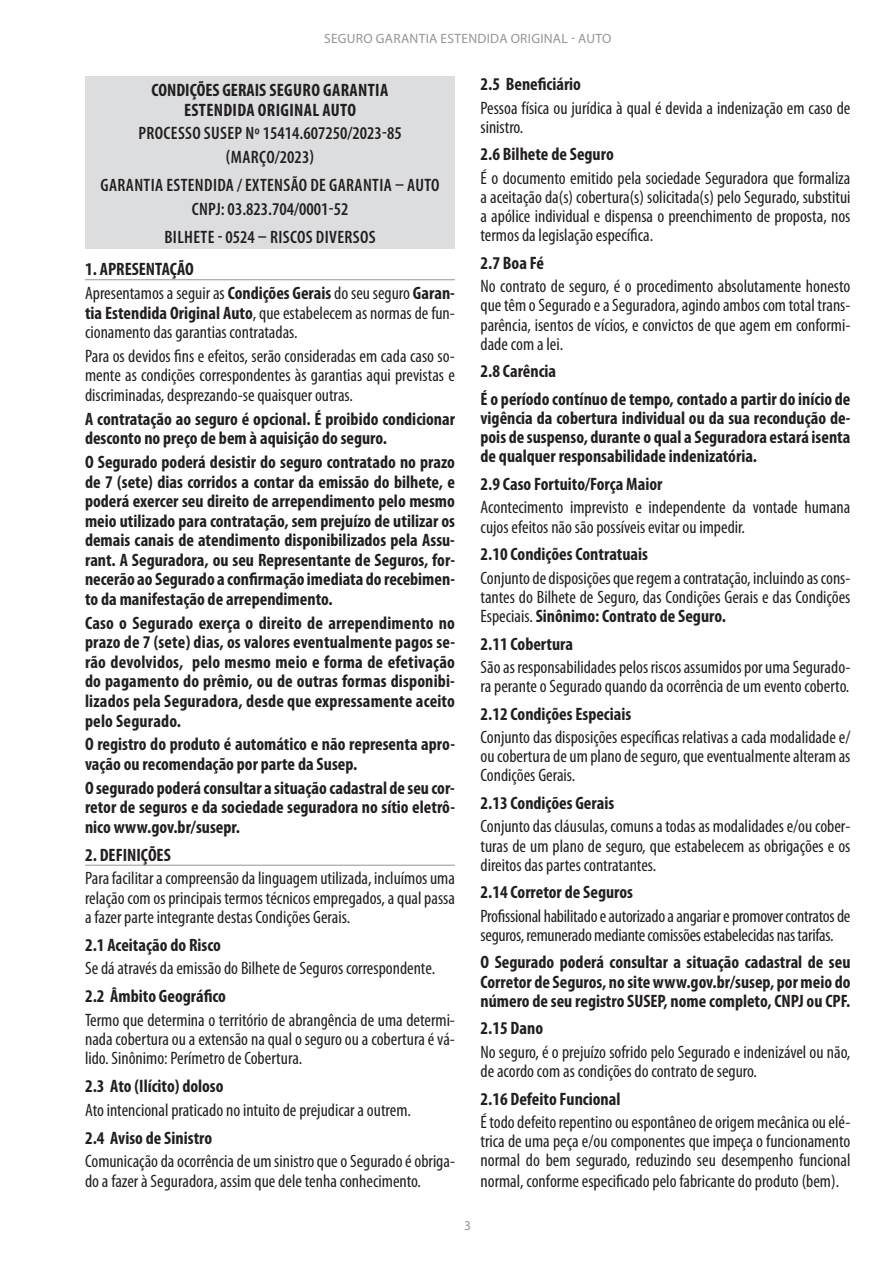
<style>
.page{position:relative;width:893px;height:1263px;background:#fff}
.page>*{position:absolute;margin:0;border:0;box-sizing:border-box;transform-origin:0 0}
.t1{font:condensed 18px/19.2px "Myriad Pro";color:#231f20;text-align:justify}
.t2{font:700 condensed 18px/19.5px "Myriad Pro";color:#231f20;text-align:justify}
.t3{font:600 condensed 18px/23.7px "Myriad Pro";letter-spacing:.02em;color:#231f20;text-align:center}
.t4{font:700 condensed 18px/19.5px "Myriad Pro";letter-spacing:.02em;color:#231f20;text-align:center}
.t5{font:13.5px "Myriad Pro";letter-spacing:.02em;color:#939598}
.s1{font-weight:400}
.s2{font-weight:700}
</style>
<div class="page">
<hr style="left:85px;top:279px;width:370px;height:1px;background:#939598">
<hr style="left:85px;top:865px;width:370px;height:1px;background:#939598">
<div style="left:85px;top:77px;width:370px;height:172px;background:#dcdddf"></div>
<p class="t5" style="left:324px;top:31px;width:289px">SEGURO GARANTIA ESTENDIDA ORIGINAL - AUTO</p>
<p class="t4" style="left:152px;top:81px;width:238px">CONDIÇÕES GERAIS SEGURO GARANTIA<br>ESTENDIDA ORIGINAL AUTO</p>
<p class="t3" style="left:138px;top:122px;width:265px">PROCESSO SUSEP Nº 15414.607250/2023-85 (MARÇO/2023)</p>
<p class="t3" style="left:101px;top:174px;width:341px">GARANTIA ESTENDIDA / EXTENSÃO DE GARANTIA – AUTO<br>CNPJ: 03.823.704/0001-52</p>
<p class="t3" style="left:164px;top:225px;width:213px">BILHETE - 0524 – RISCOS DIVERSOS</p>
<p class="t2" style="left:85px;top:257px;width:371px;line-height:23.9px">1. APRESENTAÇÃO<br><span class="s1">Apresentamos a seguir as</span> Condições Gerais <span class="s1">do seu seguro</span> Garan-</p>
<p class="t1" style="left:85px;top:303px;width:371px"><span class="s2">tia Estendida Original Auto</span>, que estabelecem as normas de fun&shy;cionamento das garantias contratadas.</p>
<p class="t1" style="left:85px;top:346px;width:371px">Para os devidos fins e efeitos, serão consideradas em cada caso so&shy;mente as condições correspondentes às garantias aqui previstas e discriminadas, desprezando-se quaisquer outras.</p>
<p class="t2" style="left:85px;top:409px;width:371px">A contratação ao seguro é opcional. É proibido condicionar desconto no preço de bem à aquisição do seguro.</p>
<p class="t2" style="left:85px;top:453px;width:371px">O Segurado poderá desistir do seguro contratado no prazo de 7 (sete) dias corridos a contar da emissão do bilhete, e poderá exercer seu direito de arrependimento pelo mesmo meio utilizado para contratação, sem prejuízo de utilizar os demais canais de atendimento disponibilizados pela Assu&shy;rant. A Seguradora, ou seu Representante de Seguros, for&shy;necerão ao Segurado a confirmação imediata do recebimen&shy;to da manifestação de arrependimento.</p>
<p class="t2" style="left:85px;top:613px;width:371px">Caso o Segurado exerça o direito de arrependimento no prazo de 7 (sete) dias, os valores eventualmente pagos se&shy;rão devolvidos, pelo mesmo meio e forma de efetivação do pagamento do prêmio, ou de outras formas disponibi&shy;lizados pela Seguradora, desde que expressamente aceito pelo Segurado.</p>
<p class="t2" style="left:85px;top:735px;width:371px">O registro do produto é automático e não representa apro&shy;vação ou recomendação por parte da Susep.</p>
<p class="t2" style="left:85px;top:778px;width:371px">O segurado poderá consultar a situação cadastral de seu cor&shy;retor de seguros e da sociedade seguradora no sítio eletrô&shy;nico www.gov.br/susepr.</p>
<p class="t2" style="left:85px;top:845px;width:87px">2. DEFINIÇÕES</p>
<p class="t1" style="left:85px;top:869px;width:371px">Para facilitar a compreensão da linguagem utilizada, incluímos uma relação com os principais termos técnicos empregados, a qual passa a fazer parte integrante destas Condições Gerais.</p>
<p class="t2" style="left:85px;top:935px;width:137px">2.1 Aceitação do Risco</p>
<p class="t1" style="left:85px;top:959px;width:352px">Se dá através da emissão do Bilhete de Seguros correspondente.</p>
<p class="t2" style="left:85px;top:987px;width:143px">2.2 Âmbito Geográfico</p>
<p class="t1" style="left:85px;top:1011px;width:371px">Termo que determina o território de abrangência de uma determi&shy;nada cobertura ou a extensão na qual o seguro ou a cobertura é vá&shy;lido. Sinônimo: Perímetro de Cobertura.</p>
<p class="t2" style="left:85px;top:1077px;width:140px">2.3 Ato (Ilícito) doloso</p>
<p class="t1" style="left:85px;top:1101px;width:327px">Ato intencional praticado no intuito de prejudicar a outrem.</p>
<p class="t2" style="left:85px;top:1128px;width:129px">2.4 Aviso de Sinistro</p>
<p class="t1" style="left:85px;top:1152px;width:371px">Comunicação da ocorrência de um sinistro que o Segurado é obriga&shy;do a fazer à Seguradora, assim que dele tenha conhecimento.</p>
<p class="t2" style="left:480px;top:75px;width:102px">2.5 Beneficiário</p>
<p class="t1" style="left:480px;top:98px;width:371px">Pessoa física ou jurídica à qual é devida a indenização em caso de sinistro.</p>
<p class="t2" style="left:480px;top:145px;width:135px">2.6 Bilhete de Seguro</p>
<p class="t1" style="left:480px;top:169px;width:371px">É o documento emitido pela sociedade Seguradora que formaliza a aceitação da(s) cobertura(s) solicitada(s) pelo Segurado, substitui a apólice individual e dispensa o preenchimento de proposta, nos termos da legislação específica.</p>
<p class="t2" style="left:480px;top:253px;width:65px">2.7 Boa Fé</p>
<p class="t1" style="left:480px;top:277px;width:371px">No contrato de seguro, é o procedimento absolutamente honesto que têm o Segurado e a Seguradora, agindo ambos com total trans&shy;parência, isentos de vícios, e convictos de que agem em conformi&shy;dade com a lei.</p>
<p class="t2" style="left:480px;top:358px;width:371px;line-height:27.6px">2.8 Carência<br>É o período contínuo de tempo, contado a partir do início de</p>
<p class="t2" style="left:480px;top:409px;width:371px">vigência da cobertura individual ou da sua recondução de&shy;pois de suspenso, durante o qual a Seguradora estará isenta de qualquer responsabilidade indenizatória.</p>
<p class="t2" style="left:480px;top:475px;width:183px">2.9 Caso Fortuito/Força Maior</p>
<p class="t1" style="left:480px;top:498px;width:371px">Acontecimento imprevisto e independente da vontade humana cujos efeitos não são possíveis evitar ou impedir.</p>
<p class="t2" style="left:480px;top:545px;width:169px">2.10 Condições Contratuais</p>
<p class="t1" style="left:480px;top:568px;width:371px">Conjunto de disposições que regem a contratação, incluindo as cons&shy;tantes do Bilhete de Seguro, das Condições Gerais e das Condições Especiais. <span class="s2">Sinônimo: Contrato de Seguro.</span></p>
<p class="t2" style="left:480px;top:634px;width:94px">2.11 Cobertura</p>
<p class="t1" style="left:480px;top:658px;width:371px">São as responsabilidades pelos riscos assumidos por uma Segurado&shy;ra perante o Segurado quando da ocorrência de um evento coberto.</p>
<p class="t2" style="left:480px;top:704px;width:152px">2.12 Condições Especiais</p>
<p class="t1" style="left:480px;top:728px;width:371px">Conjunto das disposições específicas relativas a cada modalidade e/ ou cobertura de um plano de seguro, que eventualmente alteram as Condições Gerais.</p>
<p class="t2" style="left:480px;top:793px;width:135px">2.13 Condições Gerais</p>
<p class="t1" style="left:480px;top:817px;width:371px">Conjunto das cláusulas, comuns a todas as modalidades e/ou cober&shy;turas de um plano de seguro, que estabelecem as obrigações e os direitos das partes contratantes.</p>
<p class="t2" style="left:480px;top:883px;width:154px">2.14 Corretor de Seguros</p>
<p class="t1" style="left:480px;top:906px;width:371px">Profissional habilitado e autorizado a angariar e promover contratos de seguros, remunerado mediante comissões estabelecidas nas tarifas.</p>
<p class="t2" style="left:480px;top:953px;width:371px">O Segurado poderá consultar a situação cadastral de seu Corretor de Seguros, no site www.gov.br/susep, por meio do número de seu registro SUSEP, nome completo, CNPJ ou CPF.</p>
<p class="t2" style="left:480px;top:1019px;width:64px">2.15 Dano</p>
<p class="t1" style="left:480px;top:1042px;width:371px">No seguro, é o prejuízo sofrido pelo Segurado e indenizável ou não, de acordo com as condições do contrato de seguro.</p>
<p class="t2" style="left:480px;top:1089px;width:141px">2.16 Defeito Funcional</p>
<p class="t1" style="left:480px;top:1112px;width:371px">É todo defeito repentino ou espontâneo de origem mecânica ou elé&shy;trica de uma peça e/ou componentes que impeça o funcionamento normal do bem segurado, reduzindo seu desempenho funcional normal, conforme especificado pelo fabricante do produto (bem).</p>
<p class="t5" style="left:464px;top:1218px;width:8px">3</p>
</div>
